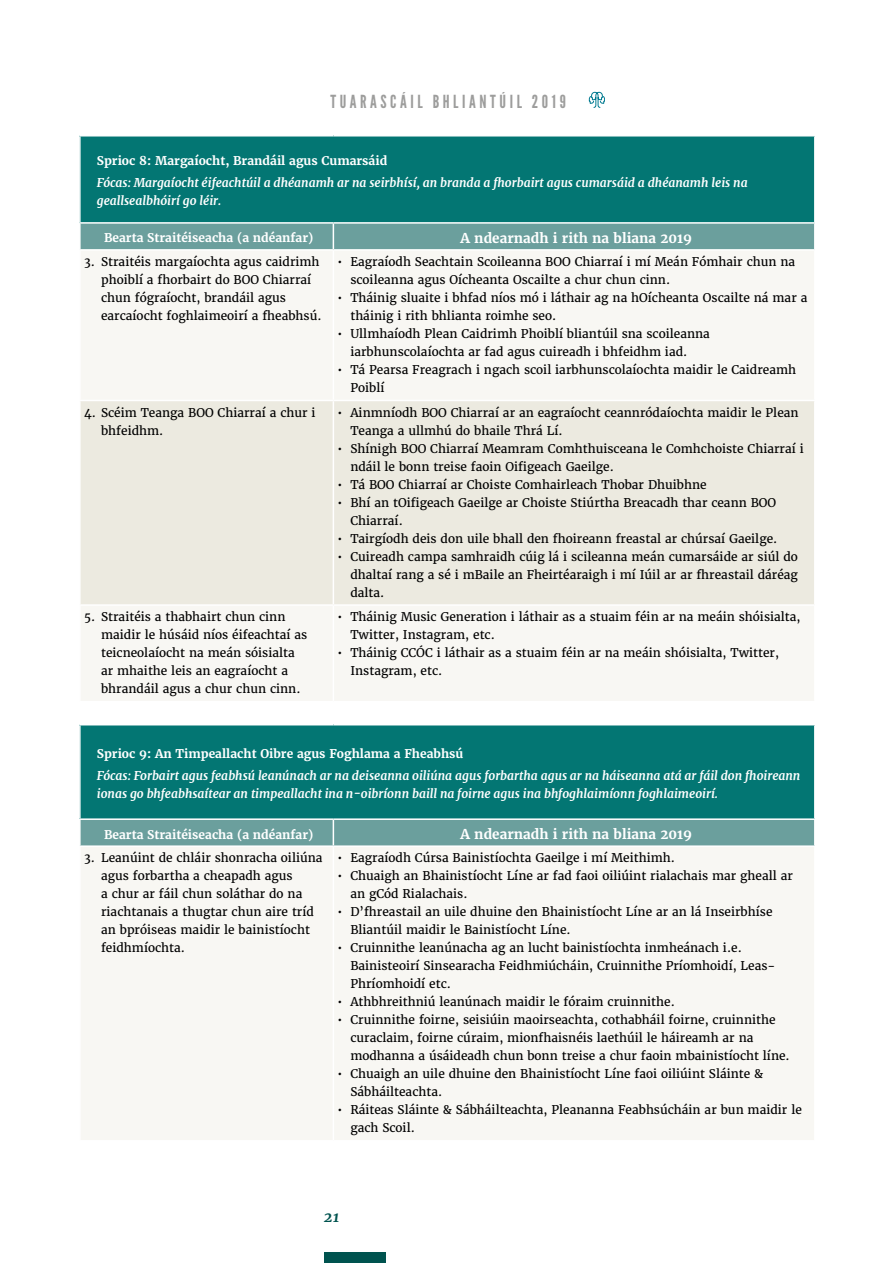
<style>
.page{position:relative;width:893px;height:1263px;background:#fff}
.page>*{position:absolute;margin:0;border:0;box-sizing:border-box;transform-origin:0 0}
.t1{font:18px "League Gothic";letter-spacing:.2em;color:#9d9d9c}
.t2{font:italic 700 15px "Merriweather";color:#00534f}
.t3{font:700 13.5px "Merriweather";color:#fff}
.t4{font:12px/18px "Merriweather";color:#000}
.t5{font:italic 700 12px/18px "Merriweather";color:#fff}
.t6{font:700 12px "Merriweather";color:#fff}
</style>
<div class="page">
<div style="left:324px;top:1252px;width:61px;height:11px;background:#00534f"></div>
<svg style="left:589px;top:92px;width:16px;height:16px"></svg>
<div style="left:80px;top:136px;width:735px;height:87px;background:#037673"></div>
<div style="left:81px;top:251px;width:733px;height:450px;background:#f8f7f3"></div>
<div style="left:81px;top:401px;width:733px;height:203px;background:#eceae0"></div>
<hr style="left:79px;top:135px;width:254px;height:2px;background:#fff">
<hr style="left:79px;top:137px;width:2px;height:85px;background:#fff">
<hr style="left:333px;top:135px;width:483px;height:2px;background:#fff">
<hr style="left:814px;top:137px;width:2px;height:85px;background:#fff">
<hr style="left:79px;top:222px;width:254px;height:2px;background:#fff">
<hr style="left:333px;top:222px;width:483px;height:2px;background:#fff">
<div style="left:80px;top:223px;width:735px;height:26px;background:#6b9f9d"></div>
<hr style="left:814px;top:224px;width:2px;height:25px;background:#fff">
<hr style="left:333px;top:251px;width:1px;height:149px;background:#fff">
<hr style="left:79px;top:400px;width:254px;height:1px;background:#fff">
<hr style="left:333px;top:400px;width:483px;height:1px;background:#fff">
<hr style="left:333px;top:401px;width:1px;height:203px;background:#fff">
<hr style="left:79px;top:604px;width:254px;height:2px;background:#fff">
<hr style="left:333px;top:604px;width:483px;height:2px;background:#fff">
<hr style="left:333px;top:606px;width:1px;height:95px;background:#fff">
<div style="left:80px;top:725px;width:735px;height:94px;background:#037673"></div>
<div style="left:81px;top:847px;width:733px;height:293px;background:#f8f7f3"></div>
<hr style="left:79px;top:725px;width:2px;height:93px;background:#fff">
<hr style="left:814px;top:725px;width:2px;height:93px;background:#fff">
<hr style="left:79px;top:818px;width:254px;height:2px;background:#fff">
<hr style="left:333px;top:818px;width:483px;height:2px;background:#fff">
<div style="left:80px;top:819px;width:734px;height:26px;background:#6b9f9d"></div>
<hr style="left:333px;top:847px;width:1px;height:293px;background:#fff">
<h1 class="t1" style="left:330px;top:91px;width:237px">TUARASCÁIL BHLIANTÚIL 2019</h1>
<p class="t6" style="left:97px;top:153px;width:292px">Sprioc 8: Margaíocht, Brandáil agus Cumarsáid</p>
<p class="t5" style="left:97px;top:174px;width:652px">Fócas: Margaíocht éifeachtúil a dhéanamh ar na seirbhísí, an branda a fhorbairt agus cumarsáid a dhéanamh leis na geallsealbhóirí go léir.</p>
<p class="t6" style="left:104px;top:230px;width:211px">Bearta Straitéiseacha (a ndéanfar)</p>
<p class="t3" style="left:461px;top:230px;width:233px">A ndearnadh i rith na bliana 2019</p>
<p class="t4" style="left:101px;top:253px;width:222px;text-indent:-17px">3. Straitéis margaíochta agus caidrimh phoiblí a fhorbairt do BOO Chiarraí chun fógraíocht, brandáil agus earcaíocht foghlaimeoirí a fheabhsú.</p>
<p class="t4" style="left:350px;top:253px;width:446px;text-indent:-13px">• Eagraíodh Seachtain Scoileanna BOO Chiarraí i mí Meán Fómhair chun na scoileanna agus Oícheanta Oscailte a chur chun cinn.</p>
<p class="t4" style="left:350px;top:289px;width:459px;text-indent:-13px">• Tháinig sluaite i bhfad níos mó i láthair ag na hOícheanta Oscailte ná mar a tháinig i rith bhlianta roimhe seo.</p>
<p class="t4" style="left:350px;top:325px;width:361px;text-indent:-13px">• Ullmhaíodh Plean Caidrimh Phoiblí bliantúil sna scoileanna iarbhunscolaíochta ar fad agus cuireadh i bhfeidhm iad.</p>
<p class="t4" style="left:350px;top:361px;width:447px;text-indent:-13px">• Tá Pearsa Freagrach i ngach scoil iarbhunscolaíochta maidir le Caidreamh<br>Poiblí</p>
<p class="t4" style="left:101px;top:403px;width:216px;text-indent:-17px">4. Scéim Teanga BOO Chiarraí a chur i bhfeidhm.</p>
<p class="t4" style="left:350px;top:403px;width:450px;text-indent:-13px">• Ainmníodh BOO Chiarraí ar an eagraíocht ceannródaíochta maidir le Plean<br>Teanga a ullmhú do bhaile Thrá Lí.</p>
<p class="t4" style="left:350px;top:439px;width:455px;text-indent:-13px">• Shínigh BOO Chiarraí Meamram Comhthuisceana le Comhchoiste Chiarraí i ndáil le bonn treise faoin Oifigeach Gaeilge.</p>
<p class="t4" style="left:338px;top:475px;width:371px">• Tá BOO Chiarraí ar Choiste Comhairleach Thobar Dhuibhne</p>
<p class="t4" style="left:350px;top:493px;width:427px;text-indent:-13px">• Bhí an tOifigeach Gaeilge ar Choiste Stiúrtha Breacadh thar ceann BOO<br>Chiarraí.</p>
<p class="t4" style="left:338px;top:529px;width:441px">• Tairgíodh deis don uile bhall den fhoireann freastal ar chúrsaí Gaeilge.</p>
<p class="t4" style="left:350px;top:547px;width:449px;text-align:justify;text-indent:-13px">• Cuireadh campa samhraidh cúig lá i scileanna meán cumarsáide ar siúl do dhaltaí rang a sé i mBaile an Fheirtéaraigh i mí Iúil ar ar fhreastail dáréag dalta.</p>
<p class="t4" style="left:101px;top:608px;width:208px;text-indent:-17px">5. Straitéis a thabhairt chun cinn maidir le húsáid níos éifeachtaí as teicneolaíocht na meán sóisialta ar mhaithe leis an eagraíocht a bhrandáil agus a chur chun cinn.</p>
<p class="t4" style="left:350px;top:608px;width:452px;text-indent:-13px">• Tháinig Music Generation i láthair as a stuaim féin ar na meáin shóisialta,<br>Twitter, Instagram, etc.</p>
<p class="t4" style="left:350px;top:644px;width:430px;text-indent:-13px">• Tháinig CCÓC i láthair as a stuaim féin ar na meáin shóisialta, Twitter,<br>Instagram, etc.</p>
<p class="t6" style="left:97px;top:746px;width:368px">Sprioc 9: An Timpeallacht Oibre agus Foghlama a Fheabhsú</p>
<p class="t5" style="left:97px;top:767px;width:705px">Fócas: Forbairt agus feabhsú leanúnach ar na deiseanna oiliúna agus forbartha agus ar na háiseanna atá ar fáil don fhoireann ionas go bhfeabhsaítear an timpeallacht ina n-oibríonn baill na foirne agus ina bhfoghlaimíonn foghlaimeoirí.</p>
<p class="t6" style="left:104px;top:826px;width:211px">Bearta Straitéiseacha (a ndéanfar)</p>
<p class="t3" style="left:461px;top:826px;width:233px">A ndearnadh i rith na bliana 2019</p>
<p class="t4" style="left:101px;top:849px;width:223px;text-indent:-17px">3. Leanúint de chláir shonracha oiliúna agus forbartha a cheapadh agus<br>a chur ar fáil chun soláthar do na riachtanais a thugtar chun aire tríd an bpróiseas maidir le bainistíocht feidhmíochta.</p>
<p class="t4" style="left:338px;top:849px;width:339px">• Eagraíodh Cúrsa Bainistíochta Gaeilge i mí Meithimh.</p>
<p class="t4" style="left:350px;top:867px;width:444px;text-indent:-13px">• Chuaigh an Bhainistíocht Líne ar fad faoi oiliúint rialachais mar gheall ar an gCód Rialachais.</p>
<p class="t4" style="left:350px;top:903px;width:424px;text-indent:-13px">• D’fhreastail an uile dhuine den Bhainistíocht Líne ar an lá Inseirbhíse<br>Bliantúil maidir le Bainistíocht Líne.</p>
<p class="t4" style="left:350px;top:939px;width:427px;text-indent:-13px">• Cruinnithe leanúnacha ag an lucht bainistíochta inmheánach i.e.<br>Bainisteoirí Sinsearacha Feidhmiúcháin, Cruinnithe Príomhoidí, Leas-<br>Phríomhoidí etc.</p>
<p class="t4" style="left:338px;top:993px;width:339px">• Athbhreithniú leanúnach maidir le fóraim cruinnithe.</p>
<p class="t4" style="left:350px;top:1011px;width:441px;text-indent:-13px">• Cruinnithe foirne, seisiúin maoirseachta, cothabháil foirne, cruinnithe curaclaim, foirne cúraim, mionfhaisnéis laethúil le háireamh ar na modhanna a úsáideadh chun bonn treise a chur faoin mbainistíocht líne.</p>
<p class="t4" style="left:350px;top:1065px;width:414px;text-indent:-13px">• Chuaigh an uile dhuine den Bhainistíocht Líne faoi oiliúint Sláinte &amp;<br>Sábháilteachta.</p>
<p class="t4" style="left:350px;top:1101px;width:453px;text-indent:-13px">• Ráiteas Sláinte &amp; Sábháilteachta, Pleananna Feabhsúcháin ar bun maidir le gach Scoil.</p>
<p class="t2" style="left:324px;top:1208px;width:17px">21</p>
</div>
